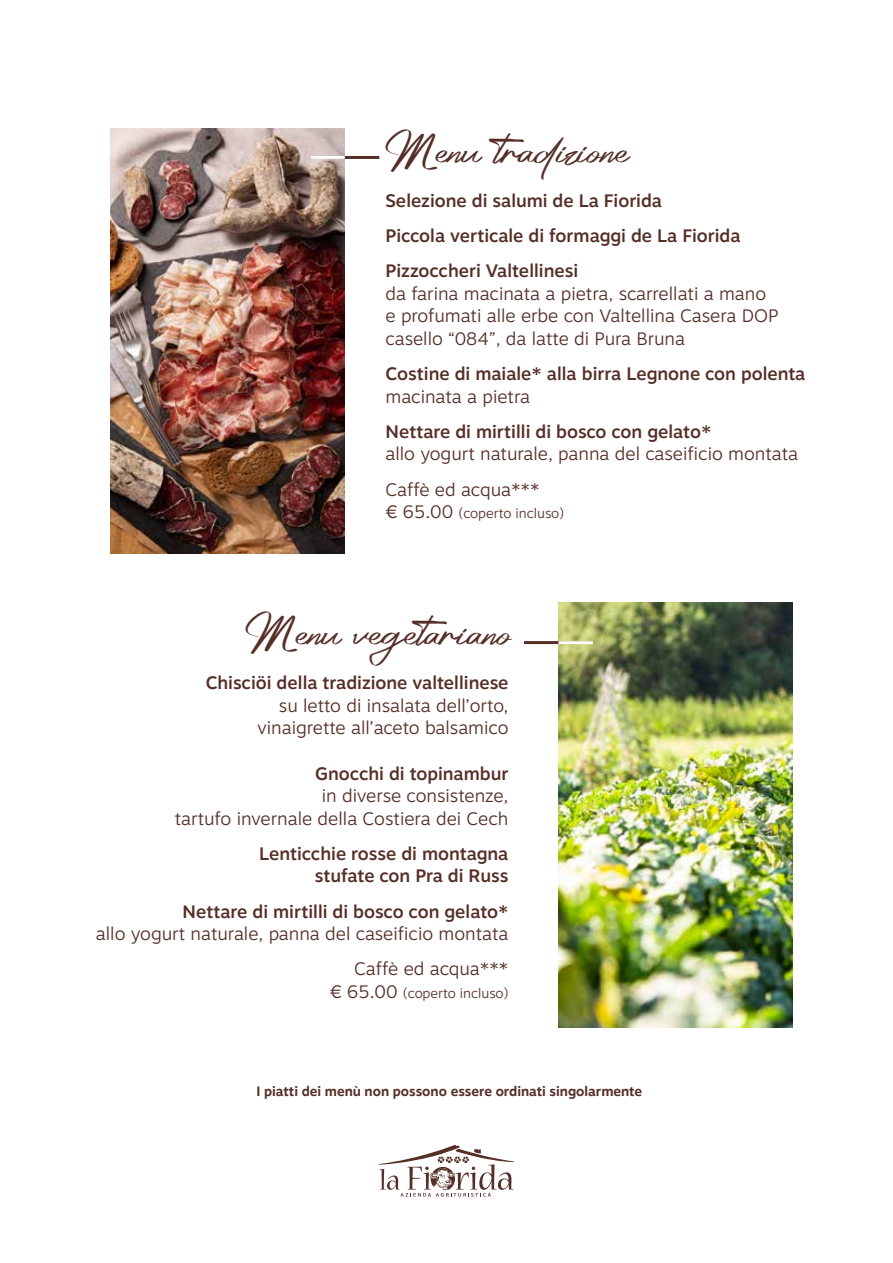
<style>
.page{position:relative;width:893px;height:1263px;background:#fff}
.page>*{position:absolute;margin:0;border:0;box-sizing:border-box;transform-origin:0 0}
.t1{font:45px "Platinum Signature";color:#552f27}
.t2{font:300 18px/22.5px "Motiva Sans";color:#552f27;text-align:right}
.t3{font:500 18px/35.2px "Motiva Sans";color:#552f27}
.t4{font:700 13.5px "Motiva Sans";color:#552f27}
.t5{font:300 13.5px "Motiva Sans";color:#552f27}
.s1{font-size:18px}
</style>
<div class="page">
<svg style="left:379px;top:1145px;width:135px;height:51px"></svg>
<img style="left:110px;top:129px;width:234px;height:425px">
<img style="left:558px;top:602px;width:235px;height:425px">
<hr style="left:310px;top:156px;width:69px;height:3px;background:#552f27">
<hr style="left:310px;top:156px;width:35px;height:3px;background:#fff">
<hr style="left:524px;top:641px;width:69px;height:3px;background:#552f27">
<hr style="left:558px;top:641px;width:35px;height:3px;background:#fff">
<h1 class="t1" style="left:386px;top:122px;width:243px">Menu tradizione</h1>
<p class="t3" style="left:386px;top:182px;width:357px">Selezione di salumi de La Fiorida<br>Piccola verticale di formaggi de La Fiorida<br>Pizzoccheri Valtellinesi</p>
<p class="t2" style="left:386px;top:282px;width:394px;text-align:left">da farina macinata a pietra, scarrellati a mano e profumati alle erbe con Valtellina Casera DOP casello “084”, da latte di Pura Bruna</p>
<p class="t3" style="left:386px;top:356px;width:421px">Costine di maiale* alla birra Legnone con polenta</p>
<p class="t2" style="left:386px;top:385px;width:146px">macinata a pietra</p>
<p class="t3" style="left:386px;top:413px;width:327px">Nettare di mirtilli di bosco con gelato*</p>
<p class="t2" style="left:386px;top:436px;width:414px;line-height:35.2px;text-align:left">allo yogurt naturale, panna del caseificio montata<br>Caffè ed acqua***</p>
<p class="t5" style="left:386px;top:503px;width:180px"><span class="s1">€ 65.00</span> (coperto incluso)</p>
<h1 class="t1" style="left:246px;top:604px;width:264px">Menu vegetariano</h1>
<p class="t3" style="left:206px;top:665px;width:304px">Chisciöi della tradizione valtellinese</p>
<p class="t2" style="left:257px;top:694px;width:252px">su letto di insalata dell’orto, vinaigrette all’aceto balsamico</p>
<p class="t3" style="left:315px;top:755px;width:195px">Gnocchi di topinambur</p>
<p class="t2" style="left:175px;top:784px;width:335px">in diverse consistenze,<br>tartufo invernale della Costiera dei Cech</p>
<p class="t3" style="left:259px;top:842px;width:251px;line-height:22.5px;text-align:right">Lenticchie rosse di montagna stufate con Pra di Russ</p>
<p class="t3" style="left:183px;top:893px;width:327px">Nettare di mirtilli di bosco con gelato*</p>
<p class="t2" style="left:96px;top:916px;width:414px;line-height:35.2px">allo yogurt naturale, panna del caseificio montata<br>Caffè ed acqua***</p>
<p class="t5" style="left:330px;top:983px;width:180px"><span class="s1">€ 65.00</span> (coperto incluso)</p>
<p class="t4" style="left:256px;top:1081px;width:387px">I piatti dei menù non possono essere ordinati singolarmente</p>
</div>
